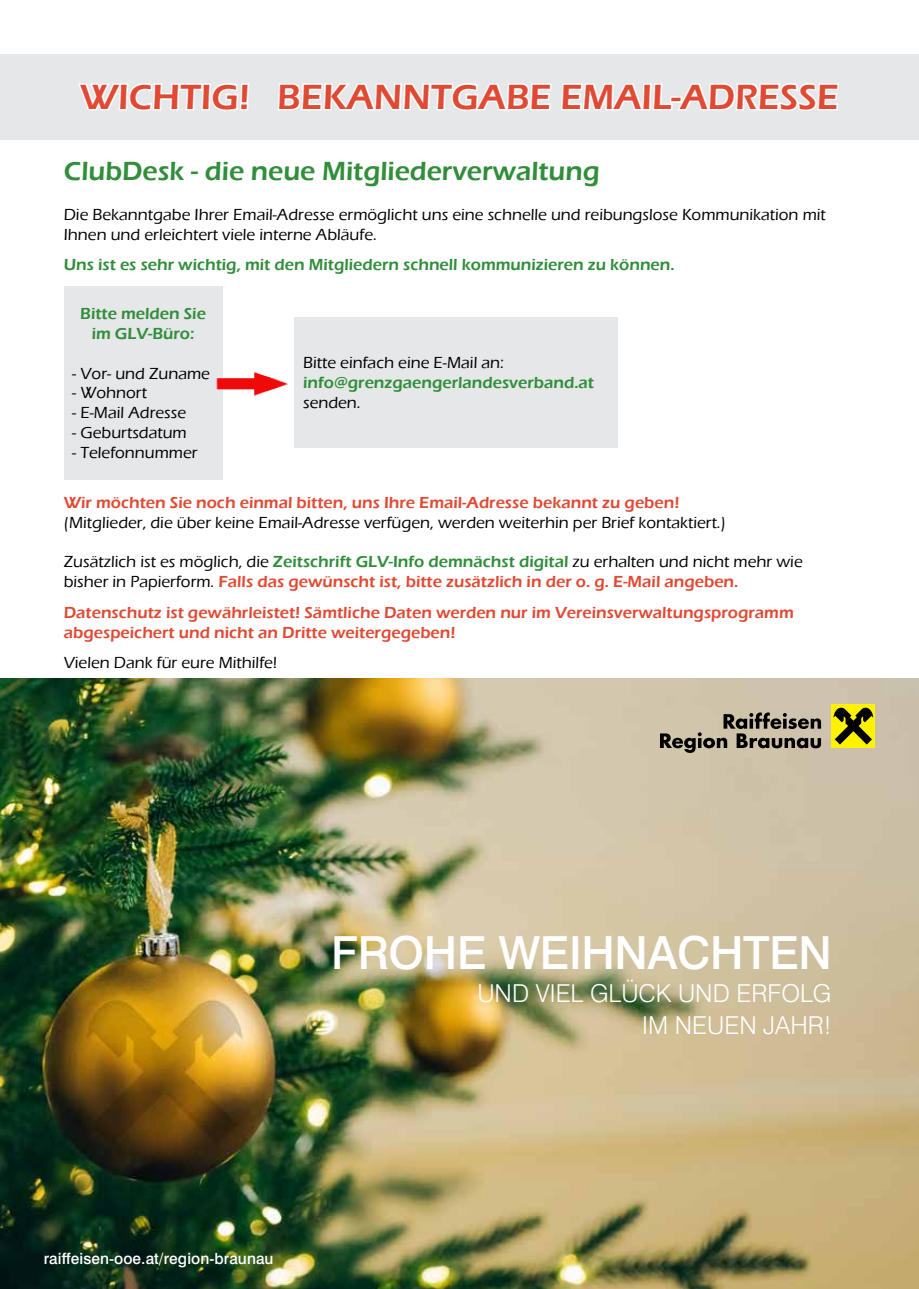
<style>
.page{position:relative;width:919px;height:1289px;background:#fff}
.page>*{position:absolute;margin:0;border:0;box-sizing:border-box;transform-origin:0 0}
.t1{font:500 45.6px "Swiss 721 BT";letter-spacing:-.01em;color:#fff}
.t2{font:600 36px "Eras ITC";color:#e04a34}
.t3{font:600 27px "Eras ITC";color:#318e3b}
.t4{font:300 24.75px/32.4px "Swiss 721 BT";color:#fff;text-align:right}
.t5{font:500 16.5px/19.8px "Eras ITC";color:#000}
.t6{font:600 16.5px/19.8px "Eras ITC";color:#e04a34}
.t7{font:600 16.5px/19.8px "Eras ITC";color:#318e3b;text-align:center}
.t8{font:500 15.45px "Swiss 721 BT";color:#fff}
.s1{font-weight:600;color:#318e3b}
.s2{font-weight:600;color:#e04a34}
</style>
<div class="page">
<div style="left:0;top:54px;width:918px;height:85px;background:#e6e7e8"></div>
<svg style="left:76px;top:83px;width:175px;height:57px"></svg>
<svg style="left:278px;top:83px;width:274px;height:28px"></svg>
<svg style="left:559px;top:83px;width:281px;height:57px"></svg>
<img style="left:0;top:678px;width:918px;height:610px">
<div style="left:831px;top:704px;width:44px;height:44px;background:#fff200"></div>
<svg style="left:660px;top:712px;width:161px;height:41px;background:#958c7a"></svg>
<svg style="left:833px;top:707px;width:40px;height:37px"></svg>
<div style="left:64px;top:286px;width:158px;height:193px;background:#e6e7e8"></div>
<div style="left:294px;top:317px;width:324px;height:131px;background:#e6e7e8"></div>
<img style="left:216px;top:368px;width:73px;height:29px">
<h2 class="t2" style="left:80px;top:76px;width:320px">WICHTIG! Bekanntg</h2>
<h2 class="t2" style="left:479px;top:76px;width:229px">abe Email-Adr</h2>
<h2 class="t2" style="left:757px;top:76px;width:82px">esse</h2>
<h3 class="t3" style="left:64px;top:156px;width:537px">ClubDesk - die neue Mitgliederverwaltung</h3>
<p class="t5" style="left:64px;top:204px;width:763px">Die Bekanntgabe Ihrer Email-Adresse ermöglicht uns eine schnelle und reibungslose Kommunikation mit<br>Ihnen und erleichtert viele interne Abläufe.</p>
<p class="t7" style="left:64px;top:255px;width:612px">Uns ist es sehr wichtig, mit den Mitgliedern schnell kommunizieren zu können.</p>
<p class="t7" style="left:80px;top:304px;width:127px">Bitte melden Sie im GLV-Büro:</p>
<p class="t5" style="left:72px;top:363px;width:139px">- Vor- und Zuname</p>
<p class="t5" style="left:72px;top:383px;width:76px">- Wohnort</p>
<p class="t5" style="left:72px;top:403px;width:115px">- E-Mail Adresse</p>
<p class="t5" style="left:72px;top:423px;width:116px">- Geburtsdatum</p>
<p class="t5" style="left:72px;top:442px;width:127px">- Telefonnummer</p>
<p class="t5" style="left:303px;top:353px;width:202px">Bitte einfach eine E-Mail an:</p>
<p class="t7" style="left:303px;top:373px;width:292px">info@grenzgaengerlandesverband.at</p>
<p class="t5" style="left:303px;top:392px;width:59px">senden.</p>
<p class="t6" style="left:64px;top:492px;width:617px">Wir möchten Sie noch einmal bitten, uns Ihre Email-Adresse bekannt zu geben!</p>
<p class="t5" style="left:64px;top:512px;width:663px">(Mitglieder, die über keine Email-Adresse verfügen, werden weiterhin per Brief kontaktiert.)</p>
<p class="t5" style="left:64px;top:552px;width:740px">Zusätzlich ist es möglich, die <span class="s1">Zeitschrift GLV-Info demnächst digital</span> zu erhalten und nicht mehr wie bisher in Papierform. <span class="s2">Falls das gewünscht ist, bitte zusätzlich in der o. g. E-Mail angeben.</span></p>
<p class="t6" style="left:64px;top:602px;width:731px">Datenschutz ist gewährleistet! Sämtliche Daten werden nur im Vereinsverwaltungsprogramm abgespeichert und nicht an Dritte weitergegeben!</p>
<p class="t5" style="left:64px;top:653px;width:215px">Vielen Dank für eure Mithilfe!</p>
<h1 class="t1" style="left:331px;top:924px;width:502px">FROHE WE HI NACH ET N</h1>
<h3 class="t4" style="left:477px;top:976px;width:355px">U N D E I V GL ÜL C K U N D E R OF GL<br>IM NEUEN AJ HR!</h3>
<p class="t8" style="left:44px;top:1249px;width:231px">r ger / ta.eoo-nesief f ia b-noi uanua r</p>
</div>
